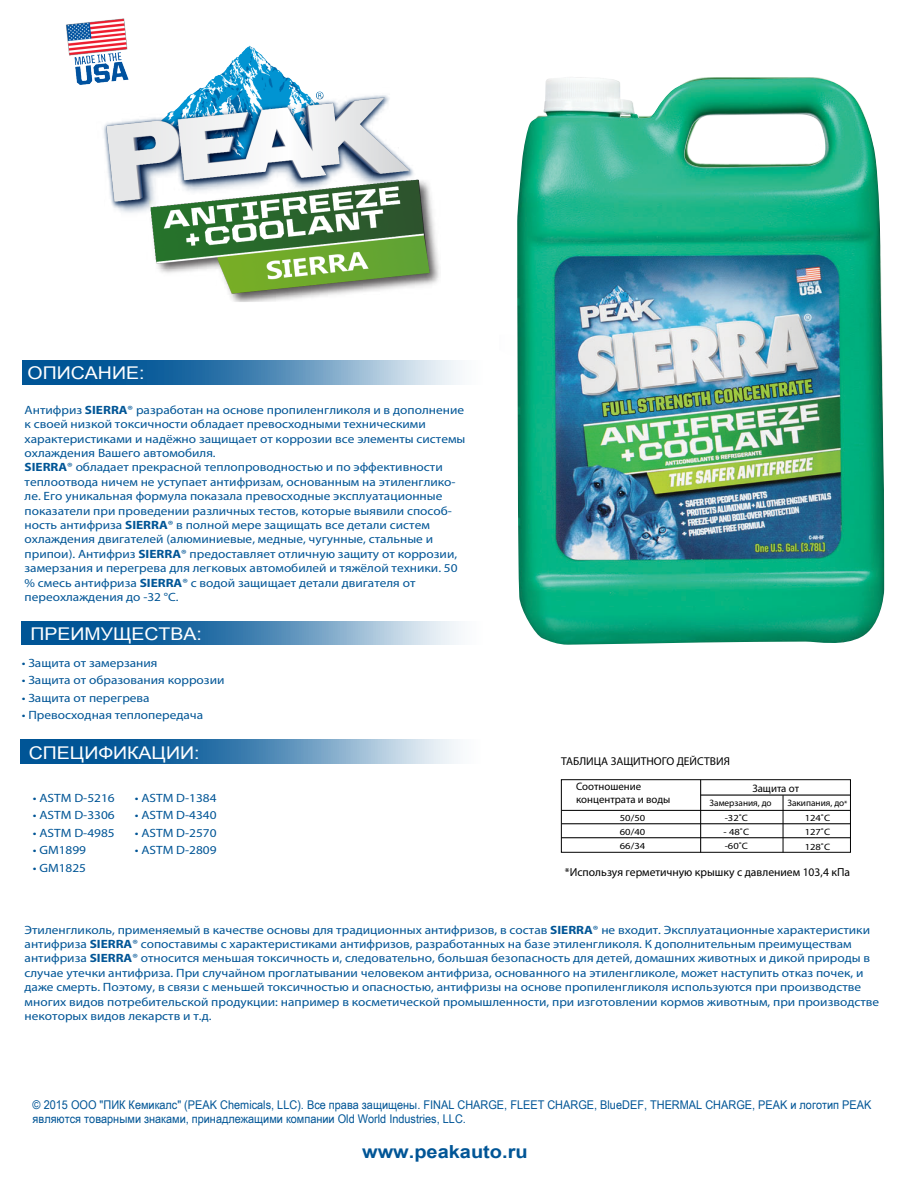
<style>
.page{position:relative;width:918px;height:1188px;background:#fff}
.page>*{position:absolute;margin:0;border:0;box-sizing:border-box;transform-origin:0 0}
.t1{font:700 18px "Arial";color:#005596;scale:1.11 1}
.t2{font:17.55px "Arial";color:#fff;scale:1.11 1}
.t3{font:12px/14.4px "Myriad Pro";color:#005596;scale:1.11 1}
.t4{font:12px/14.4px "Arial Narrow";color:#005596;scale:1.11 1}
.t5{font:11.7px "Myriad Pro";color:#000}
.t6{font:11.4px "Myriad Pro";color:#000}
.t7{font:10.8px/13px "Myriad Pro";color:#000}
.t8{font:9.3px/14.4px "Myriad Pro";color:#000;text-align:justify;scale:1.14 1}
.t9{font:9.3px "Myriad Pro";color:#000}
.s1{font-weight:700}
.s2{font-size:7.8px}
</style>
<div class="page">
<img style="left:40px;top:18px;width:845px;height:835px">
<svg style="left:22px;top:361px;width:461px;height:24px;background:#5a91ba"></svg>
<svg style="left:22px;top:621px;width:460px;height:24px;background:#5990ba"></svg>
<div style="left:561px;top:779px;width:290px;height:74px;border:1px solid #020202"></div>
<hr style="left:562px;top:810px;width:289px;height:1px;background:#020202">
<hr style="left:561px;top:837px;width:290px;height:1px;background:#020202">
<hr style="left:700px;top:780px;width:1px;height:73px;background:#020202">
<hr style="left:783px;top:795px;width:1px;height:57px;background:#000">
<hr style="left:562px;top:823px;width:289px;height:1px;background:#020202">
<hr style="left:701px;top:795px;width:149px;height:1px;background:#020202">
<svg style="left:20px;top:740px;width:461px;height:23px;background:#5a91ba"></svg>
<div style="left:406px;top:326px;width:93px;height:28px;background:#fff"></div>
<img style="left:517px;top:77px;width:367px;height:570px">
<h2 class="t2" style="left:28px;top:361px;width:107px">ОПИСАНИЕ:</h2>
<p class="t3" style="left:25px;top:402px;width:399px">Антифриз <span class="s1">SIERRA</span>® разработан на основе пропиленгликоля и в дополнение к своей низкой токсичности обладает превосходными техническими характеристиками и надёжно защищает от коррозии все элементы системы охлаждения Вашего автомобиля.<br><span class="s1">SIERRA</span>® обладает прекрасной теплопроводностью и по эффективности теплоотвода ничем не уступает антифризам, основанным на этиленглико&shy;ле. Его уникальная формула показала превосходные эксплуатационные показатели при проведении различных тестов, которые выявили способ&shy;ность антифриза <span class="s1">SIERRA</span>® в полной мере защищать все детали систем охлаждения двигателей (алюминиевые, медные, чугунные, стальные и припои). Антифриз <span class="s1">SIERRA</span>® предоставляет отличную защиту от коррозии, замерзания и перегрева для легковых автомобилей и тяжёлой техники. 50 % смесь антифриза <span class="s1">SIERRA</span>® с водой защищает детали двигателя от переохлаждения до -32 °С.</p>
<h2 class="t2" style="left:31px;top:623px;width:156px">ПРЕИМУЩЕСТВА:</h2>
<p class="t3" style="left:22px;top:656px;width:124px">• Защита от замерзания</p>
<p class="t3" style="left:22px;top:673px;width:184px">• Защита от образования коррозии</p>
<p class="t3" style="left:22px;top:690px;width:117px">• Защита от перегрева</p>
<p class="t3" style="left:22px;top:708px;width:165px">• Превосходная теплопередача</p>
<h2 class="t2" style="left:29px;top:741px;width:155px">СПЕЦИФИКАЦИИ:</h2>
<p class="t3" style="left:33px;top:791px;width:75px">• ASTM D-5216</p>
<p class="t3" style="left:33px;top:808px;width:75px">• ASTM D-3306</p>
<p class="t3" style="left:33px;top:825px;width:75px">• ASTM D-4985</p>
<p class="t3" style="left:33px;top:843px;width:50px">• GM1899</p>
<p class="t3" style="left:33px;top:860px;width:50px">• GM1825</p>
<p class="t3" style="left:135px;top:791px;width:75px">• ASTM D-1384</p>
<p class="t3" style="left:135px;top:808px;width:75px">• ASTM D-4340</p>
<p class="t3" style="left:135px;top:825px;width:75px">• ASTM D-2570</p>
<p class="t3" style="left:135px;top:843px;width:75px">• ASTM D-2809</p>
<p class="t6" style="left:561px;top:754px;width:170px">ТАБЛИЦА ЗАЩИТНОГО ДЕЙСТВИЯ</p>
<p class="t7" style="left:576px;top:780px;width:96px">Соотношение концентрата и воды</p>
<p class="t7" style="left:752px;top:781px;width:48px">Защита от</p>
<p class="t9" style="left:710px;top:797px;width:64px">Замерзания, до</p>
<p class="t9" style="left:787px;top:797px;width:62px">Закипания, до<span class="s2">*</span></p>
<p class="t8" style="left:620px;top:810px;width:24px">50/50<br>60/40<br>66/34</p>
<p class="t8" style="left:725px;top:810px;width:22px">-32˚C</p>
<p class="t8" style="left:724px;top:825px;width:24px">- 48˚C -60˚C</p>
<p class="t8" style="left:805px;top:810px;width:24px">124˚C 127˚C 128˚C</p>
<p class="t5" style="left:565px;top:865px;width:287px">*Используя герметичную крышку с давлением 103,4 кПа</p>
<p class="t3" style="left:25px;top:922px;width:771px">Этиленгликоль, применяемый в качестве основы для традиционных антифризов, в состав <span class="s1">SIERRA</span>® не входит. Эксплуатационные характеристики антифриза <span class="s1">SIERRA</span>® сопоставимы с характеристиками антифризов, разработанных на базе этиленгликоля. К дополнительным преимуществам антифриза <span class="s1">SIERRA</span>® относится меньшая токсичность и, следовательно, большая безопасность для детей, домашних животных и дикой природы в случае утечки антифриза. При случайном проглатывании человеком антифриза, основанного на этиленгликоле, может наступить отказ почек, и даже смерть. Поэтому, в связи с меньшей токсичностью и опасностью, антифризы на основе пропиленгликоля используются при производстве многих видов потребительской продукции: например в косметической промышленности, при изготовлении кормов животным, при производстве некоторых видов лекарств и т.д.</p>
<p class="t4" style="left:33px;top:1097px;width:757px">© 2015 ООО "ПИК Кемикалс" (PEAK Chemicals, LLC). Все права защищены. FINAL CHARGE, FLEET CHARGE, BlueDEF, THERMAL CHARGE, PEAK и логотип PEAK являются товарными знаками, принадлежащими компании Old World Industries, LLC.</p>
<h1 class="t1" style="left:362px;top:1140px;width:151px">www.peakauto.ru</h1>
</div>
